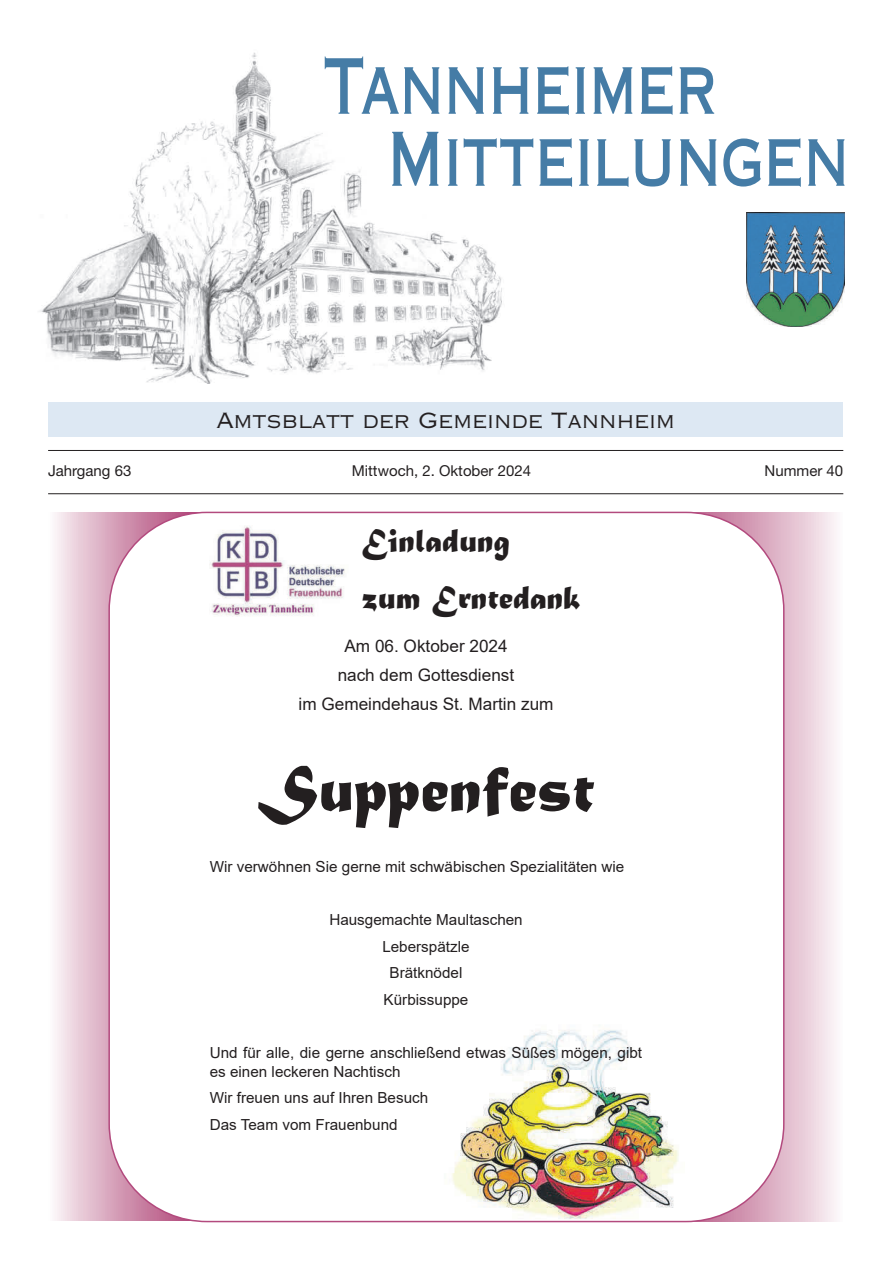
<style>
.page{position:relative;width:893px;height:1263px;background:#fff}
.page>*{position:absolute;margin:0;border:0;box-sizing:border-box;transform-origin:0 0}
.t1{font:76.2px/72px "Copperplate Gothic Std 31 AB";color:#457ca6;scale:.7 1}
.t2{font:68.7px "Matura MT Script Capitals";color:#231f20}
.t3{font:34.35px/57px "Matura MT Script Capitals";color:#231f20}
.t4{font:21px "Copperplate Gothic Std 32 AB";color:#231f20}
.t5{font:17.1px/29px "Arial";color:#231f20;text-align:center}
.t6{font:15.3px/26.5px "Arial";color:#231f20}
.t7{font:15px "Helvetica Neue LT Std";color:#231f20}
.s1{font-size:88.5px}
</style>
<div class="page">
<img style="left:39px;top:52px;width:463px;height:331px">
<hr style="left:48px;top:450px;width:795px;height:1px;background:#231f20">
<hr style="left:48px;top:493px;width:795px;height:1px;background:#231f20">
<img style="left:747px;top:213px;width:97px;height:114px">
<div style="left:49px;top:403px;width:794px;height:34px;background:#dde8f3"></div>
<svg style="left:55px;top:512px;width:141px;height:708px"></svg>
<svg style="left:703px;top:513px;width:133px;height:708px"></svg>
<div style="left:109px;top:512px;width:675px;height:709px;background:#fff;border-radius:98px"></div>
<img style="left:452px;top:1030px;width:227px;height:189px">
<img style="left:210px;top:526px;width:135px;height:91px">
<h1 class="t1" style="left:387px;top:51px;width:662px;text-indent:-64px">Tannheimer <span class="s1">m</span>itteilungen</h1>
<h3 class="t4" style="left:216px;top:407px;width:460px">Amtsblatt der Gemeinde Tannheim</h3>
<p class="t7" style="left:48px;top:462px;width:85px">Jahrgang 63</p>
<p class="t7" style="left:352px;top:462px;width:181px">Mittwoch, 2. Oktober 2024</p>
<p class="t7" style="left:765px;top:462px;width:80px">Nummer 40</p>
<h3 class="t3" style="left:362px;top:515px;width:220px">Einladung<br>zum Erntedank</h3>
<p class="t5" style="left:299px;top:631px;width:256px">Am 06. Oktober 2024<br>nach dem Gottesdienst<br>im Gemeindehaus St. Martin zum</p>
<h2 class="t2" style="left:257px;top:747px;width:339px">Suppenfest</h2>
<p class="t6" style="left:210px;top:853px;width:416px">Wir verwöhnen Sie gerne mit schwäbischen Spezialitäten wie</p>
<p class="t6" style="left:329px;top:906px;width:195px;text-align:center">Hausgemachte Maultaschen<br>Leberspätzle<br>Brätknödel<br>Kürbissuppe</p>
<p class="t6" style="left:210px;top:1043px;width:434px;line-height:18.9px">Und für alle, die gerne anschließend etwas Süßes mögen, gibt es einen leckeren Nachtisch</p>
<p class="t6" style="left:210px;top:1085px;width:220px">Wir freuen uns auf Ihren Besuch<br>Das Team vom Frauenbund</p>
</div>
